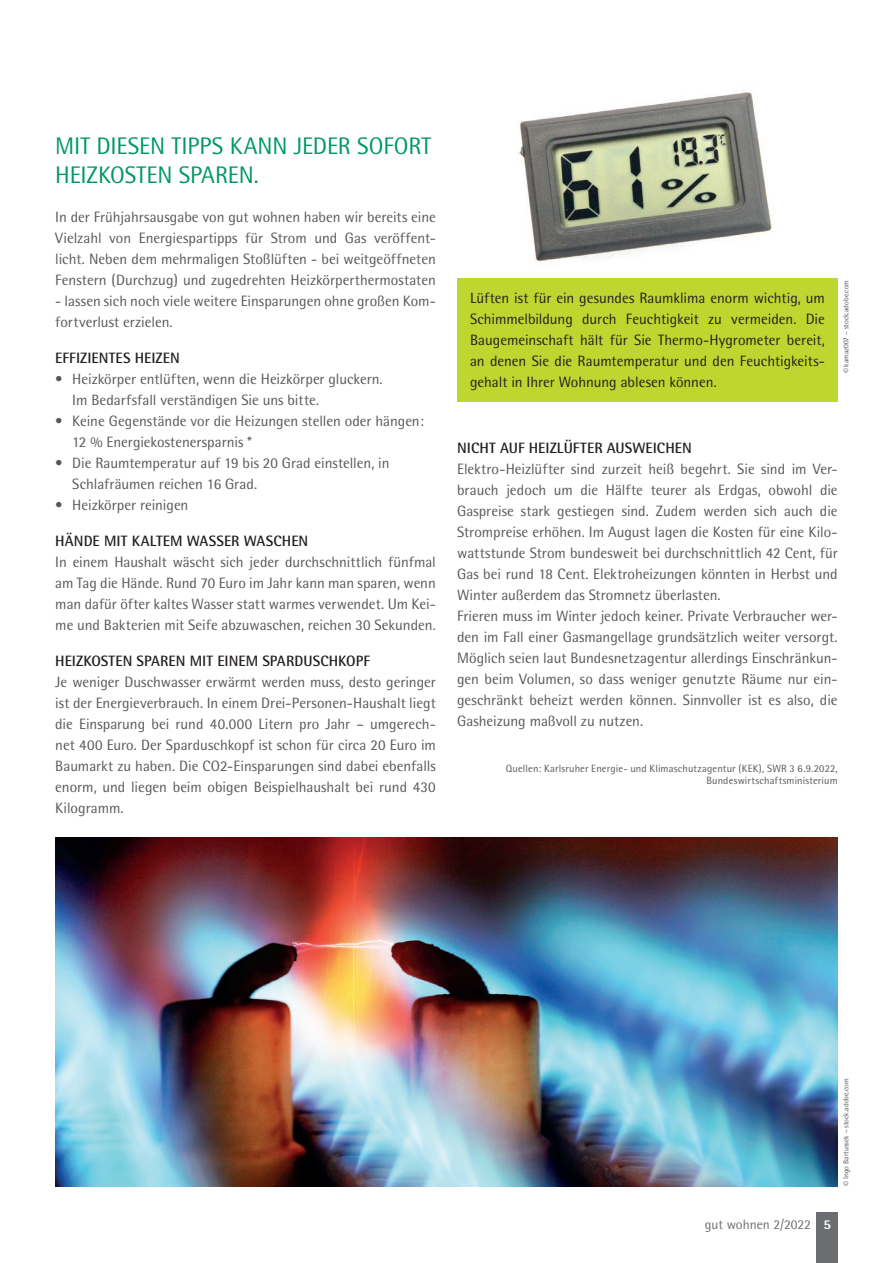
<style>
.page{position:relative;width:893px;height:1263px;background:#fff}
.page>*{position:absolute;margin:0;border:0;box-sizing:border-box;transform-origin:0 0}
.t1{font:24px/28.8px "Rotis Semi Sans";letter-spacing:-.005em;color:#009864}
.t2{font:15px/21px "Rotis Semi Sans";color:#57585a}
.t3{font:15px/21px "Rotis Semi Sans";letter-spacing:-.005em;color:#231f20;text-align:justify}
.t4{font:700 15px "Rotis Semi Sans";color:#231f20}
.t5{font:13.5px "Rotis Semi Sans";color:#6c6d70}
.t6{font:10.5px/12.6px "Rotis Semi Sans";letter-spacing:.015em;color:#57585a;text-align:right}
.t7{font:7.5px "Rotis Semi Sans";color:#57585a}
.s1{font-family:"Myriad Pro"}
.s2{font-weight:800;color:#fff}
</style>
<div class="page">
<div style="left:816px;top:1212px;width:22px;height:51px;background:#6c6d70"></div>
<img style="left:458px;top:92px;width:380px;height:187px">
<div style="left:457px;top:279px;width:381px;height:123px;background:#bed630"></div>
<img style="left:55px;top:838px;width:783px;height:348px">
<h1 class="t1" style="left:55px;top:132px;width:378px">MIT DIESEN TIPPS KANN JEDER SOFORT<br>HEIZKOSTEN SPAREN.</h1>
<p class="t2" style="left:55px;top:206px;width:382px;text-align:justify">In der Frühjahrsausgabe von gut wohnen haben wir bereits eine Vielzahl von Energiespartipps für Strom und Gas veröffent&shy;licht. Neben dem mehrmaligen Stoßlüften - bei weitgeöffneten Fenstern (Durchzug) und zugedrehten Heizkörperthermostaten</p>
<p class="t2" style="left:55px;top:290px;width:382px">- lassen sich noch viele weitere Einsparungen ohne großen Kom&shy;fortverlust erzielen.</p>
<p class="t4" style="left:55px;top:349px;width:126px">EFFIZIENTES HEIZEN</p>
<p class="t2" style="left:72px;top:368px;width:312px;text-indent:-17px">• Heizkörper entlüften, wenn die Heizkörper gluckern.<br>Im Bedarfsfall verständigen Sie uns bitte.</p>
<p class="t2" style="left:72px;top:410px;width:353px;text-indent:-17px">• Keine Gegenstände vor die Heizungen stellen oder hängen:<br>12 % Energiekostenersparnis *</p>
<p class="t2" style="left:72px;top:452px;width:319px;text-indent:-17px">• Die Raumtemperatur auf 19 bis 20 Grad einstellen, in<br>Schlafräumen reichen 16 Grad.</p>
<p class="t2" style="left:55px;top:494px;width:135px">• Heizkörper reinigen</p>
<p class="t4" style="left:55px;top:532px;width:254px">HÄNDE MIT KALTEM WASSER WASCHEN</p>
<p class="t2" style="left:55px;top:551px;width:382px;text-align:justify">In einem Haushalt wäscht sich jeder durchschnittlich fünfmal am Tag die Hände. Rund 70 Euro im Jahr kann man sparen, wenn man dafür öfter kaltes Wasser statt warmes verwendet. Um Kei&shy;me und Bakterien mit Seife abzuwaschen, reichen 30 Sekunden.</p>
<p class="t4" style="left:55px;top:652px;width:316px">HEIZKOSTEN SPAREN MIT EINEM SPARDUSCHKOPF</p>
<p class="t2" style="left:55px;top:671px;width:382px;text-align:justify">Je weniger Duschwasser erwärmt werden muss, desto geringer ist der Energieverbrauch. In einem Drei-Personen-Haushalt liegt die Einsparung bei rund 40.000 Litern pro Jahr – umgerech&shy;net 400 Euro. Der Sparduschkopf ist schon für circa 20 Euro im Baumarkt zu haben. Die CO2-Einsparungen sind dabei ebenfalls enorm, und liegen beim obigen Beispielhaushalt bei rund 430<br>Kilogramm.</p>
<p class="t3" style="left:470px;top:287px;width:356px">Lüften ist für ein gesundes Raumklima enorm wichtig, um Schimmelbildung durch Feuchtigkeit zu vermeiden. Die Baugemeinschaft hält für Sie Thermo-Hygrometer bereit, an denen Sie die Raumtemperatur und den Feuchtigkeits&shy;gehalt in Ihrer Wohnung ablesen können.</p>
<p class="t7" style="left:842px;top:373px;width:95px;rotate:-90deg"><span class="s1">©</span> kamaz007 – stock.adobe.com</p>
<p class="t4" style="left:457px;top:439px;width:236px">NICHT AUF HEIZLÜFTER AUSWEICHEN</p>
<p class="t2" style="left:457px;top:458px;width:382px">Elektro-Heizlüfter sind zurzeit heiß begehrt. Sie sind im Ver&shy;brauch jedoch um die Hälfte teurer als Erdgas, obwohl die Gaspreise stark gestiegen sind. Zudem werden sich auch die Strompreise erhöhen. Im August lagen die Kosten für eine Kilo&shy;wattstunde Strom bundesweit bei durchschnittlich 42 Cent, für Gas bei rund 18 Cent. Elektroheizungen könnten in Herbst und Winter außerdem das Stromnetz überlasten.<br>Frieren muss im Winter jedoch keiner. Private Verbraucher wer&shy;den im Fall einer Gasmangellage grundsätzlich weiter versorgt.<br>Möglich seien laut Bundesnetzagentur allerdings Einschränkun&shy;gen beim Volumen, so dass weniger genutzte Räume nur ein&shy;geschränkt beheizt werden können. Sinnvoller ist es also, die Gasheizung maßvoll zu nutzen.</p>
<p class="t6" style="left:506px;top:762px;width:333px">Quellen: Karlsruher Energie- und Klimaschutzagentur (KEK), SWR 3 6.9.2022,<br>Bundeswirtschaftsministerium</p>
<p class="t7" style="left:842px;top:1186px;width:109px;rotate:-90deg"><span class="s1">©</span> Ingo Bartussek – stock.adobe.com</p>
<p class="t5" style="left:705px;top:1216px;width:128px">gut wohnen 2/2022 <span class="s2">5</span></p>
</div>
